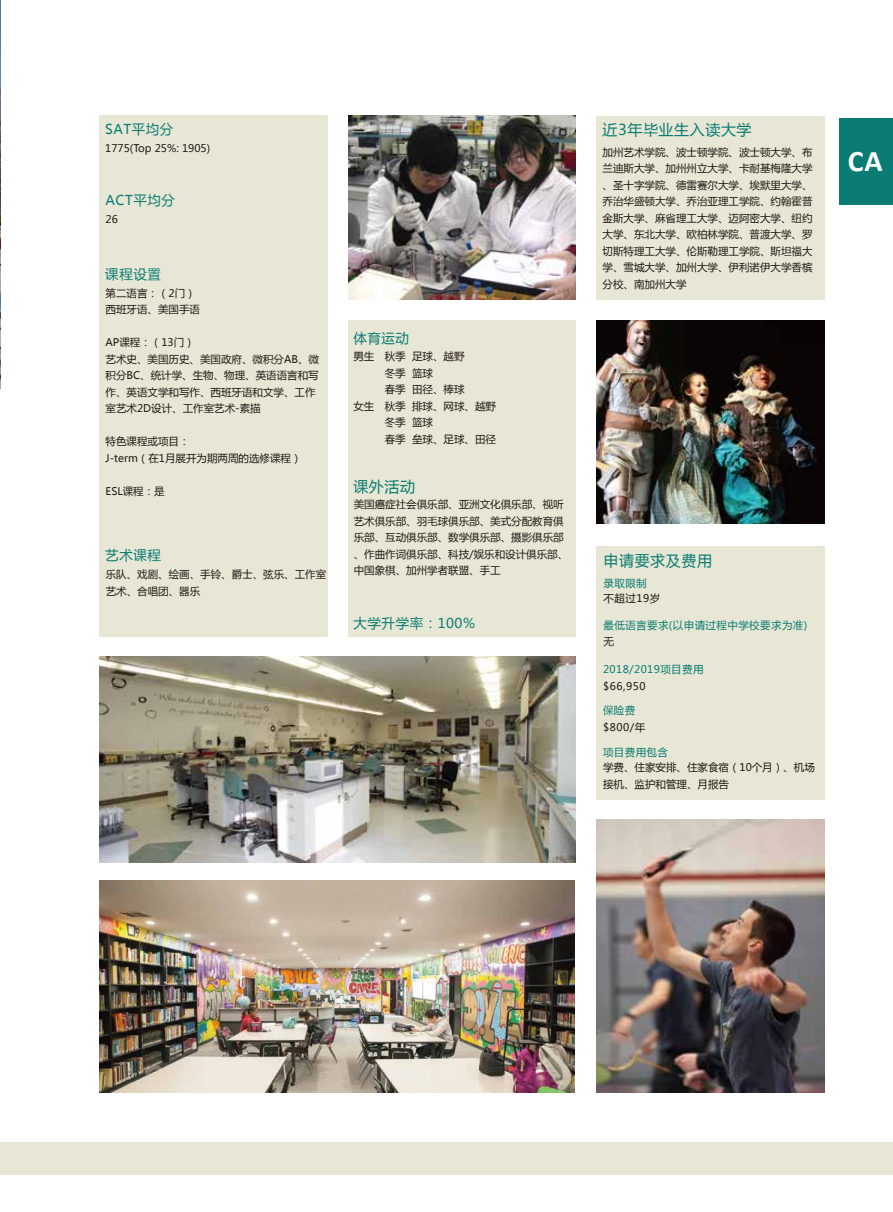
<style>
.page{position:relative;width:893px;height:1212px;background:#fff}
.page>*{position:absolute;margin:0;border:0;box-sizing:border-box;transform-origin:0 0}
.t1{font:700 30px "Calibri";color:#fff}
.t2{font:15px "Microsoft Ya Hei";letter-spacing:.04em;color:#0a7c73}
.t3{font:13.5px "Microsoft Ya Hei";letter-spacing:.04em;color:#0a7c73}
.t4{font:10.5px/16.5px "Microsoft Ya Hei";color:#221815}
.t5{font:10.5px "Microsoft Ya Hei";letter-spacing:.04em;color:#0a7c73}
</style>
<div class="page">
<div style="left:597px;top:116px;width:228px;height:183px;background:#e8e7d5"></div>
<div style="left:596px;top:546px;width:229px;height:253px;background:#e8e7d5"></div>
<div style="left:348px;top:320px;width:227px;height:317px;background:#e8e7d5"></div>
<div style="left:100px;top:116px;width:228px;height:521px;background:#e8e7d5"></div>
<img style="left:0;top:0;width:1px;height:389px">
<div style="left:0;top:1142px;width:893px;height:32px;background:#e8e7d5"></div>
<div style="left:839px;top:118px;width:54px;height:87px;background:#0a7c73"></div>
<img style="left:100px;top:880px;width:475px;height:213px">
<img style="left:348px;top:116px;width:227px;height:183px">
<img style="left:597px;top:320px;width:228px;height:204px">
<img style="left:597px;top:819px;width:228px;height:274px">
<img style="left:100px;top:656px;width:475px;height:206px">
<p class="t3" style="left:105px;top:120px;width:70px">SAT平均分</p>
<p class="t4" style="left:105px;top:140px;width:106px">1775(Top 25%: 1905)</p>
<p class="t3" style="left:106px;top:191px;width:71px">ACT平均分</p>
<p class="t4" style="left:106px;top:210px;width:14px">26</p>
<p class="t3" style="left:105px;top:265px;width:57px">课程设置</p>
<p class="t4" style="left:106px;top:284px;width:96px">第二语言：（2门）西班牙语、美国手语</p>
<p class="t4" style="left:106px;top:334px;width:215px">AP课程：（13门）<br>艺术史、美国历史、美国政府、微积分AB、微积分BC、统计学、生物、物理、英语语言和写作、英语文学和写作、西班牙语和文学、工作室艺术2D设计、工作室艺术-素描</p>
<p class="t4" style="left:106px;top:433px;width:197px">特色课程或项目：<br>J-term（在1月展开为期两周的选修课程）</p>
<p class="t4" style="left:106px;top:482px;width:61px">ESL课程：是</p>
<p class="t3" style="left:105px;top:546px;width:57px">艺术课程</p>
<p class="t4" style="left:106px;top:566px;width:222px">乐队、戏剧、绘画、手铃、爵士、弦乐、工作室艺术、合唱团、器乐</p>
<p class="t3" style="left:353px;top:329px;width:57px">体育运动</p>
<p class="t4" style="left:353px;top:348px;width:22px">男生</p>
<p class="t4" style="left:353px;top:398px;width:22px">女生</p>
<p class="t4" style="left:385px;top:348px;width:113px">秋季 足球、越野<br>冬季 篮球<br>春季 田径、棒球<br>秋季 排球、网球、越野冬季 篮球<br>春季 垒球、足球、田径</p>
<h2 class="t2" style="left:353px;top:476px;width:63px">课外活动</h2>
<p class="t4" style="left:354px;top:496px;width:216px">美国癌症社会俱乐部、亚洲文化俱乐部、视听艺术俱乐部、羽毛球俱乐部、美式分配教育俱乐部、互动俱乐部、数学俱乐部、摄影俱乐部、作曲作词俱乐部、科技/娱乐和设计俱乐部、中国象棋、加州学者联盟、手工</p>
<p class="t3" style="left:354px;top:614px;width:123px">大学升学率：100%</p>
<h2 class="t2" style="left:602px;top:119px;width:151px">近3年毕业生入读大学</h2>
<p class="t4" style="left:602px;top:144px;width:211px;text-align:justify">加州艺术学院、波士顿学院、波士顿大学、布兰迪斯大学、加州州立大学、卡耐基梅隆大学、圣十字学院、德雷赛尔大学、埃默里大学、乔治华盛顿大学、乔治亚理工学院、约翰霍普金斯大学、麻省理工大学、迈阿密大学、纽约大学、东北大学、欧柏林学院、普渡大学、罗切斯特理工大学、伦斯勒理工学院、斯坦福大学、雪城大学、加州大学、伊利诺伊大学香槟分校、南加州大学</p>
<h1 class="t1" style="left:848px;top:140px;width:36px">CA</h1>
<h2 class="t2" style="left:603px;top:550px;width:110px">申请要求及费用</h2>
<p class="t5" style="left:603px;top:576px;width:45px">录取限制</p>
<p class="t5" style="left:603px;top:618px;width:205px">最低语言要求(以申请过程中学校要求为准)</p>
<p class="t4" style="left:603px;top:633px;width:12px">无</p>
<p class="t4" style="left:603px;top:590px;width:58px">不超过19岁</p>
<p class="t5" style="left:603px;top:662px;width:102px">2018/2019项目费用</p>
<p class="t4" style="left:603px;top:677px;width:44px">$66,950</p>
<p class="t5" style="left:603px;top:703px;width:34px">保险费</p>
<p class="t4" style="left:603px;top:718px;width:44px">$800/年</p>
<p class="t5" style="left:603px;top:745px;width:67px">项目费用包含</p>
<p class="t4" style="left:603px;top:759px;width:213px">学费、住家安排、住家食宿（10个月）、机场接机、监护和管理、月报告</p>
</div>
